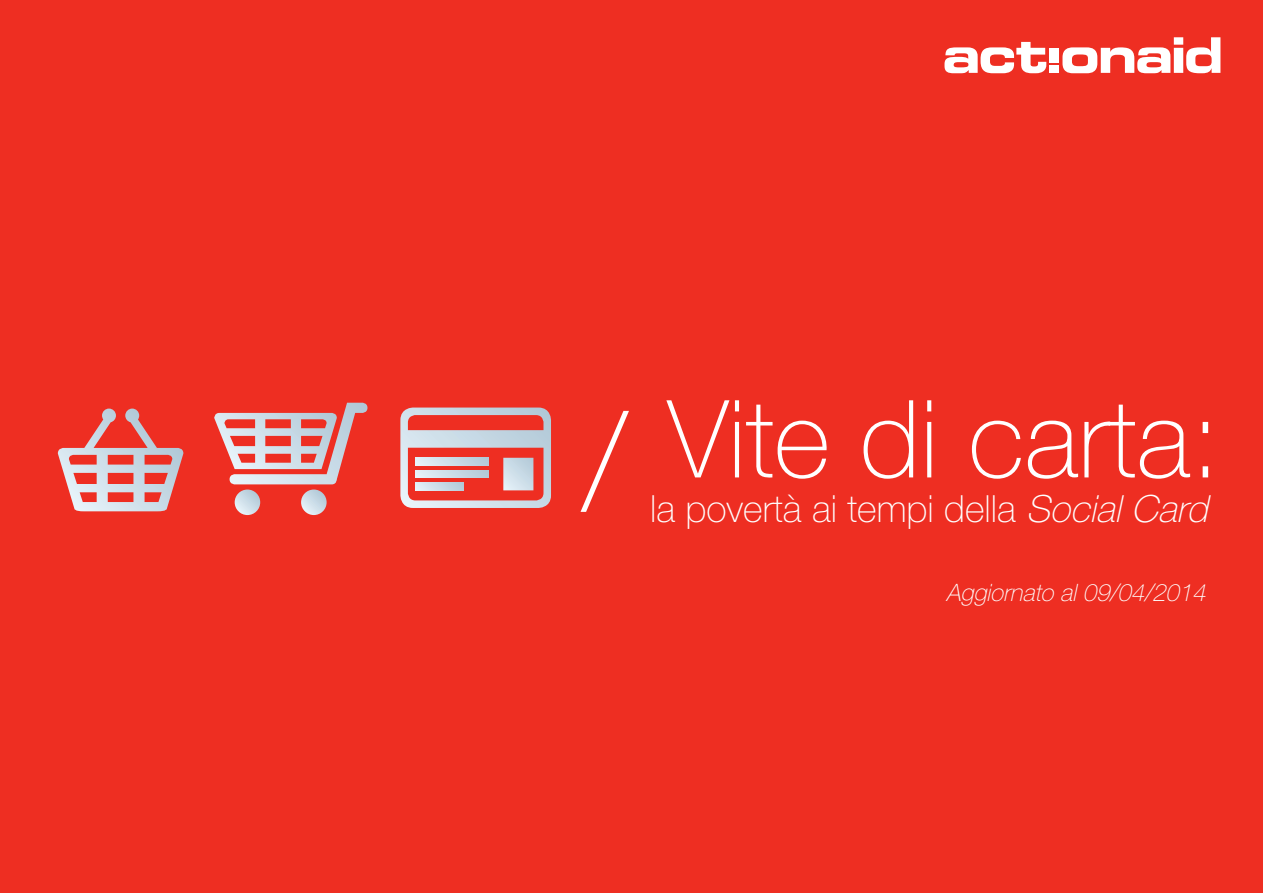
<style>
.page{position:relative;width:1263px;height:893px;background:#ee2e22}
.page>*{position:absolute;margin:0;border:0;box-sizing:border-box;transform-origin:0 0}
.t1{font:100 135px "Helvetica Neue LT Std";color:#fff}
.t2{font:100 108px "Helvetica Neue LT Std";color:#fff}
.t3{font:100 37.5px "Helvetica Neue LT Std";color:#fff}
.t4{font:italic 100 24px "Helvetica Neue LT Std";color:#fff}
.s1{font-style:italic}
</style>
<div class="page">
<svg style="left:944px;top:42px;width:102px;height:31px"></svg>
<svg style="left:1062px;top:37px;width:158px;height:36px"></svg>
<div style="left:1050px;top:48px;width:9px;height:14px;background:#fff"></div>
<div style="left:1050px;top:66px;width:9px;height:7px;background:#fff"></div>
<svg style="left:400px;top:408px;width:151px;height:100px"></svg>
<svg style="left:235px;top:489px;width:25px;height:26px"></svg>
<svg style="left:301px;top:489px;width:26px;height:26px"></svg>
<svg style="left:214px;top:403px;width:153px;height:81px"></svg>
<svg style="left:58px;top:409px;width:125px;height:102px"></svg>
<h1 class="t1" style="left:582px;top:384px;width:46px">/</h1>
<h2 class="t2" style="left:668px;top:377px;width:554px">Vite di carta:</h2>
<p class="t3" style="left:650px;top:488px;width:568px">la povertà ai tempi della <span class="s1">SocialCard</span></p>
<p class="t4" style="left:946px;top:578px;width:267px">Aggiornato al09/04/2014</p>
</div>
